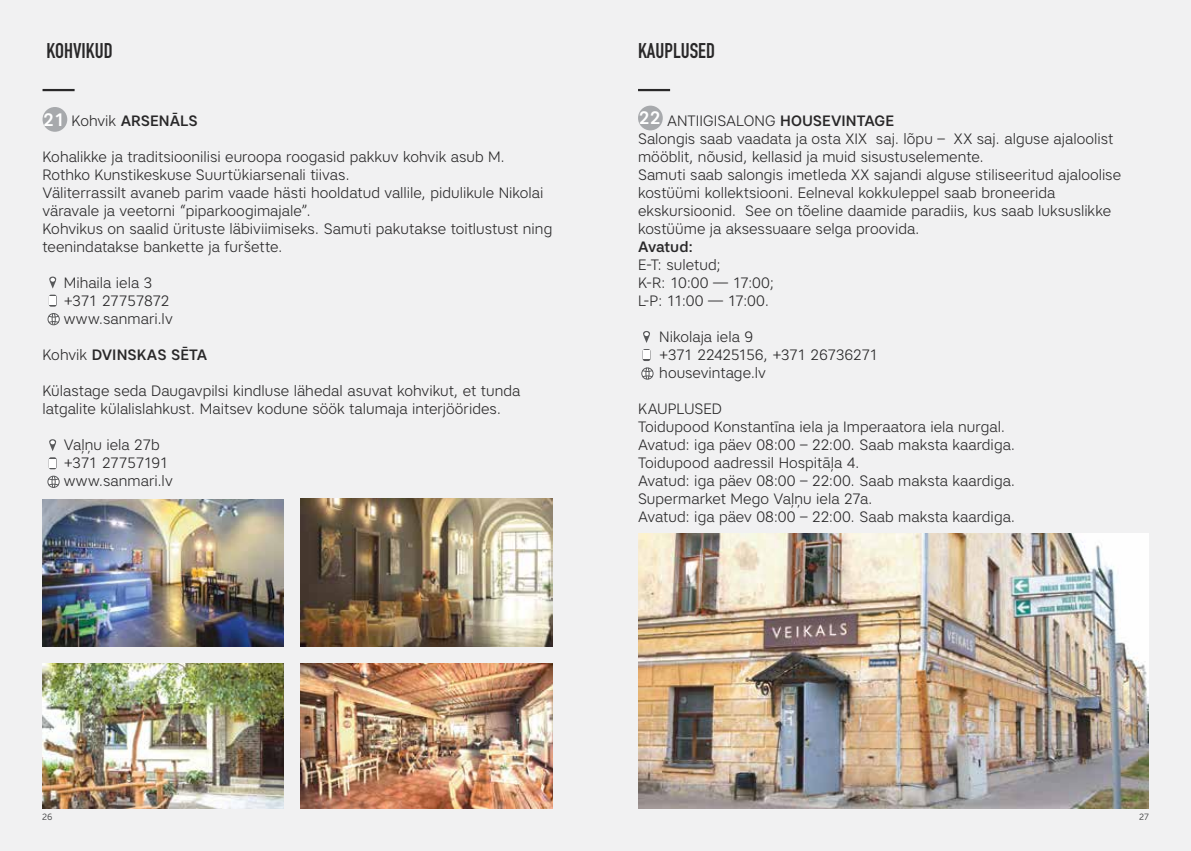
<style>
.page{position:relative;width:1191px;height:851px;background:#fff}
.page>*{position:absolute;margin:0;border:0;box-sizing:border-box;transform-origin:0 0}
.t1{font:700 21px "DIN Condensed";color:#292829}
.t2{font:500 18px "Artico";color:#fff}
.t3{font:300 15px/18px "Artico";letter-spacing:.005em;color:#292829}
.t4{font:500 15px "Artico";letter-spacing:.005em;color:#292829}
.t5{font:9px "Museo Sans Cyrl 300";color:#383839}
.s1{font-weight:300}
.s2{font-weight:500}
</style>
<div class="page">
<div style="left:0;top:0;width:1191px;height:850px;background:#f1f1f2"></div>
<hr style="left:43px;top:89px;width:32px;height:2px;background:#292829">
<hr style="left:638px;top:89px;width:32px;height:2px;background:#292829">
<img style="left:638px;top:533px;width:510px;height:275px">
<svg style="left:643px;top:331px;width:7px;height:12px"></svg>
<svg style="left:49px;top:276px;width:7px;height:12px"></svg>
<svg style="left:49px;top:439px;width:7px;height:12px"></svg>
<div style="left:641px;top:367px;width:12px;height:12px;border:1px solid #58595b;border-radius:50%"></div>
<svg style="left:642px;top:367px;width:11px;height:13px"></svg>
<div style="left:48px;top:313px;width:12px;height:12px;border:1px solid #58595b;border-radius:50%"></div>
<svg style="left:48px;top:313px;width:11px;height:12px"></svg>
<div style="left:48px;top:475px;width:12px;height:12px;border:1px solid #58595b;border-radius:50%"></div>
<svg style="left:48px;top:475px;width:11px;height:13px"></svg>
<div style="left:642px;top:349px;width:8px;height:12px;background:#58595b;border-radius:2px"></div>
<div style="left:643px;top:350px;width:6px;height:9px;background:#fff"></div>
<svg style="left:49px;top:294px;width:8px;height:12px"></svg>
<div style="left:50px;top:296px;width:6px;height:9px;background:#fff"></div>
<svg style="left:49px;top:457px;width:7px;height:12px"></svg>
<img style="left:43px;top:663px;width:240px;height:145px">
<img style="left:300px;top:663px;width:253px;height:145px">
<img style="left:43px;top:500px;width:240px;height:146px">
<img style="left:300px;top:499px;width:253px;height:147px">
<div style="left:638px;top:106px;width:25px;height:24px;background:#a7a9ac;border-radius:50%"></div>
<div style="left:43px;top:107px;width:24px;height:25px;background:#a7a9ac;border-radius:50%"></div>
<h1 class="t1" style="left:46px;top:36px;width:68px">KOHVIKUD</h1>
<h1 class="t1" style="left:638px;top:36px;width:78px">KAUPLUSED</h1>
<p class="t2" style="left:43px;top:107px;width:24px">21</p>
<p class="t2" style="left:639px;top:106px;width:24px">22</p>
<p class="t4" style="left:72px;top:111px;width:128px"><span class="s1">Kohvik</span> ARSENĀLS</p>
<p class="t3" style="left:43px;top:147px;width:511px">Kohalikke ja traditsioonilisi euroopa roogasid pakkuv kohvik asub M.<br>Rothko Kunstikeskuse Suurtükiarsenali tiivas.<br>Väliterrassilt avaneb parim vaade hästi hooldatud vallile, pidulikule Nikolai väravale ja veetorni “piparkoogimajale”.<br>Kohvikus on saalid ürituste läbiviimiseks. Samuti pakutakse toitlustust ning teenindatakse bankette ja furšette.</p>
<p class="t3" style="left:64px;top:273px;width:110px">Mihaila iela 3 +371 27757872 www.sanmari.lv</p>
<p class="t4" style="left:43px;top:345px;width:166px"><span class="s1">Kohvik</span> DVINSKAS SĒTA</p>
<p class="t3" style="left:43px;top:381px;width:479px">Külastage seda Daugavpilsi kindluse lähedal asuvat kohvikut, et tunda latgalite külalislahkust. Maitsev kodune söök talumaja interjöörides.</p>
<p class="t3" style="left:64px;top:435px;width:110px">Vaļņu iela 27b +371 27757191 www.sanmari.lv</p>
<p class="t3" style="left:638px;top:111px;width:484px;text-indent:29px">ANTIIGISALONG <span class="s2">HOUSEVINTAGE<br></span>Salongis saab vaadata ja osta XIX saj. lõpu – XX saj. alguse ajaloolist mööblit, nõusid, kellasid ja muid sisustuselemente.<br>Samuti saab salongis imetleda XX sajandi alguse stiliseeritud ajaloolise kostüümi kollektsiooni. Eelneval kokkuleppel saab broneerida ekskursioonid. See on tõeline daamide paradiis, kus saab luksuslikke kostüüme ja aksessuaare selga proovida.</p>
<p class="t4" style="left:638px;top:237px;width:56px">Avatud:</p>
<p class="t3" style="left:638px;top:255px;width:138px">E-T: suletud;<br>K-R: 10:00 — 17:00;<br>L-P: 11:00 — 17:00.</p>
<p class="t3" style="left:659px;top:327px;width:221px">Nikolaja iela 9<br>+371 22425156, +371 26736271 housevintage.lv</p>
<p class="t3" style="left:638px;top:399px;width:379px">KAUPLUSED<br>Toidupood Konstantīna iela ja Imperaatora iela nurgal.<br>Avatud: iga päev 08:00 – 22:00. Saab maksta kaardiga.<br>Toidupood aadressil Hospitāļa 4.<br>Avatud: iga päev 08:00 – 22:00. Saab maksta kaardiga.<br>Supermarket Mego Vaļņu iela 27a.<br>Avatud: iga päev 08:00 – 22:00. Saab maksta kaardiga.</p>
<p class="t5" style="left:42px;top:811px;width:12px">26</p>
<p class="t5" style="left:1139px;top:811px;width:11px">27</p>
</div>
